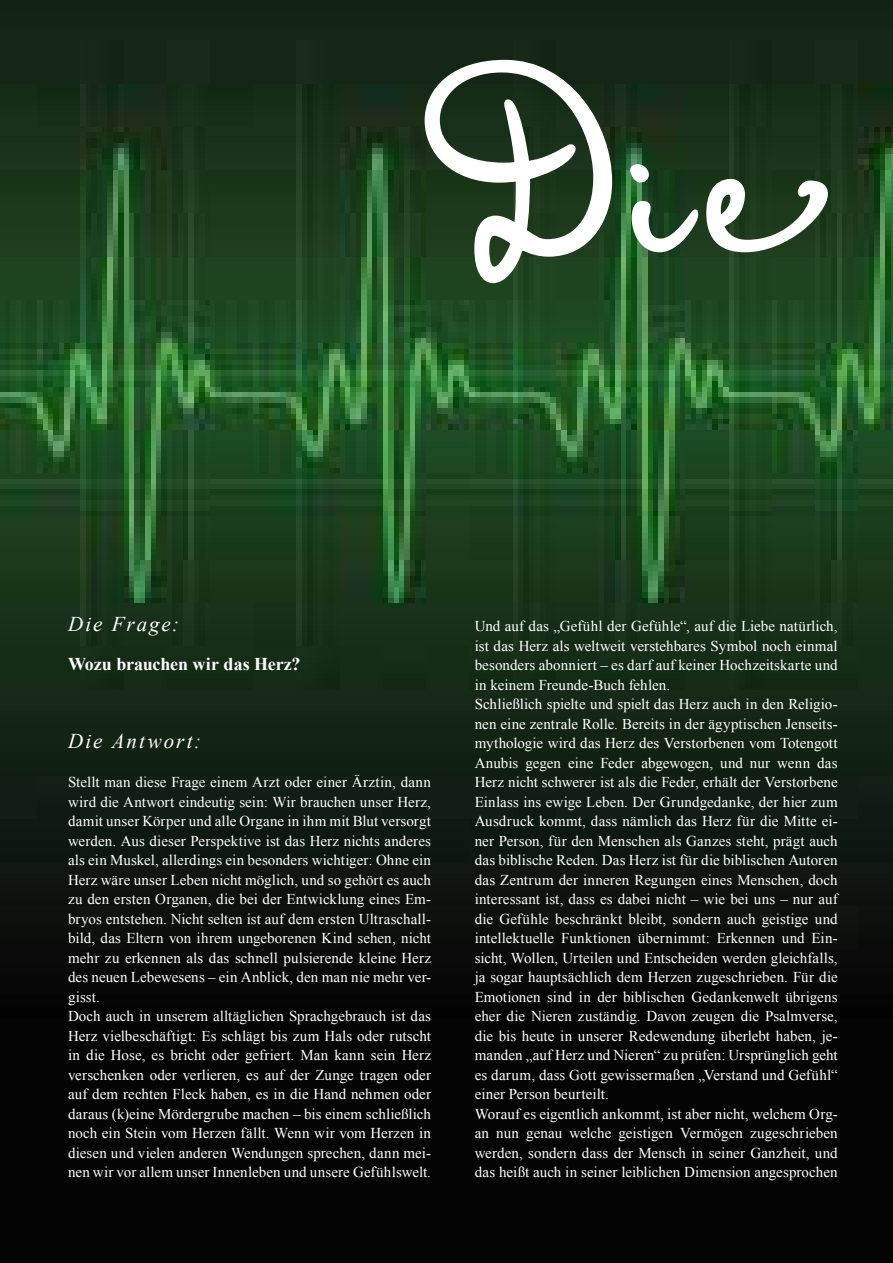
<style>
.page{position:relative;width:893px;height:1263px;background:#fff}
.page>*{position:absolute;margin:0;border:0;box-sizing:border-box;transform-origin:0 0}
.t1{font:306px "Mister K Onstage Pro";color:#fff}
.t2{font:italic 21px "Times New Roman";letter-spacing:.095em;color:#fff}
.t3{font:700 18px "Times New Roman";letter-spacing:-.005em;color:#fff}
.t4{font:15px/19.5px "Times New Roman";letter-spacing:.005em;color:#fff}
</style>
<div class="page">
<img style="left:0;top:0;width:893px;height:1018px">
<div style="left:0;top:1018px;width:893px;height:245px;background:#040404"></div>
<svg style="left:422px;top:57px;width:193px;height:229px;background:#435943"></svg>
<svg style="left:628px;top:162px;width:202px;height:93px"></svg>
<h1 class="t1" style="left:416px;top:-42px;width:412px">Die</h1>
<h2 class="t2" style="left:68px;top:610px;width:113px">Die Frage:</h2>
<p class="t3" style="left:68px;top:652px;width:234px">Wozu brauchen wir das Herz?</p>
<h2 class="t2" style="left:68px;top:727px;width:134px">Die Antwort:</h2>
<p class="t4" style="left:68px;top:772px;width:365px">Stellt man diese Frage einem Arzt oder einer Ärztin, dann wird die Antwort eindeutig sein: Wir brauchen unser Herz, damit unser Körper und alle Organe in ihm mit Blut versorgt werden. Aus dieser Perspektive ist das Herz nichts anderes als ein Muskel, allerdings ein besonders wichtiger: Ohne ein Herz wäre unser Leben nicht möglich, und so gehört es auch zu den ersten Organen, die bei der Entwicklung eines Em&shy;bryos entstehen. Nicht selten ist auf dem ersten Ultraschall&shy;bild, das Eltern von ihrem ungeborenen Kind sehen, nicht mehr zu erkennen als das schnell pulsierende kleine Herz des neuen Lebewesens – ein Anblick, den man nie mehr ver&shy;gisst.<br>Doch auch in unserem alltäglichen Sprachgebrauch ist das Herz vielbeschäftigt: Es schlägt bis zum Hals oder rutscht in die Hose, es bricht oder gefriert. Man kann sein Herz verschenken oder verlieren, es auf der Zunge tragen oder auf dem rechten Fleck haben, es in die Hand nehmen oder daraus (k)eine Mördergrube machen – bis einem schließlich noch ein Stein vom Herzen fällt. Wenn wir vom Herzen in diesen und vielen anderen Wendungen sprechen, dann mei&shy;nen wir vor allem unser Innenleben und unsere Gefühlswelt.</p>
<p class="t4" style="left:475px;top:616px;width:365px">Und auf das „Gefühl der Gefühle“, auf die Liebe natürlich, ist das Herz als weltweit verstehbares Symbol noch einmal besonders abonniert – es darf auf keiner Hochzeitskarte und in keinem Freunde-Buch fehlen.<br>Schließlich spielte und spielt das Herz auch in den Religio&shy;nen eine zentrale Rolle. Bereits in der ägyptischen Jenseits&shy;mythologie wird das Herz des Verstorbenen vom Totengott Anubis gegen eine Feder abgewogen, und nur wenn das Herz nicht schwerer ist als die Feder, erhält der Verstorbene Einlass ins ewige Leben. Der Grundgedanke, der hier zum Ausdruck kommt, dass nämlich das Herz für die Mitte ei&shy;ner Person, für den Menschen als Ganzes steht, prägt auch das biblische Reden. Das Herz ist für die biblischen Autoren das Zentrum der inneren Regungen eines Menschen, doch interessant ist, dass es dabei nicht – wie bei uns – nur auf die Gefühle beschränkt bleibt, sondern auch geistige und intellektuelle Funktionen übernimmt: Erkennen und Ein&shy;sicht, Wollen, Urteilen und Entscheiden werden gleichfalls, ja sogar hauptsächlich dem Herzen zugeschrieben. Für die Emotionen sind in der biblischen Gedankenwelt übrigens eher die Nieren zuständig. Davon zeugen die Psalmverse, die bis heute in unserer Redewendung überlebt haben, je&shy;manden „auf Herz und Nieren“ zu prüfen: Ursprünglich geht es darum, dass Gott gewissermaßen „Verstand und Gefühl“ einer Person beurteilt.<br>Worauf es eigentlich ankommt, ist aber nicht, welchem Org&shy;an nun genau welche geistigen Vermögen zugeschrieben werden, sondern dass der Mensch in seiner Ganzheit, und das heißt auch in seiner leiblichen Dimension angesprochen</p>
</div>
